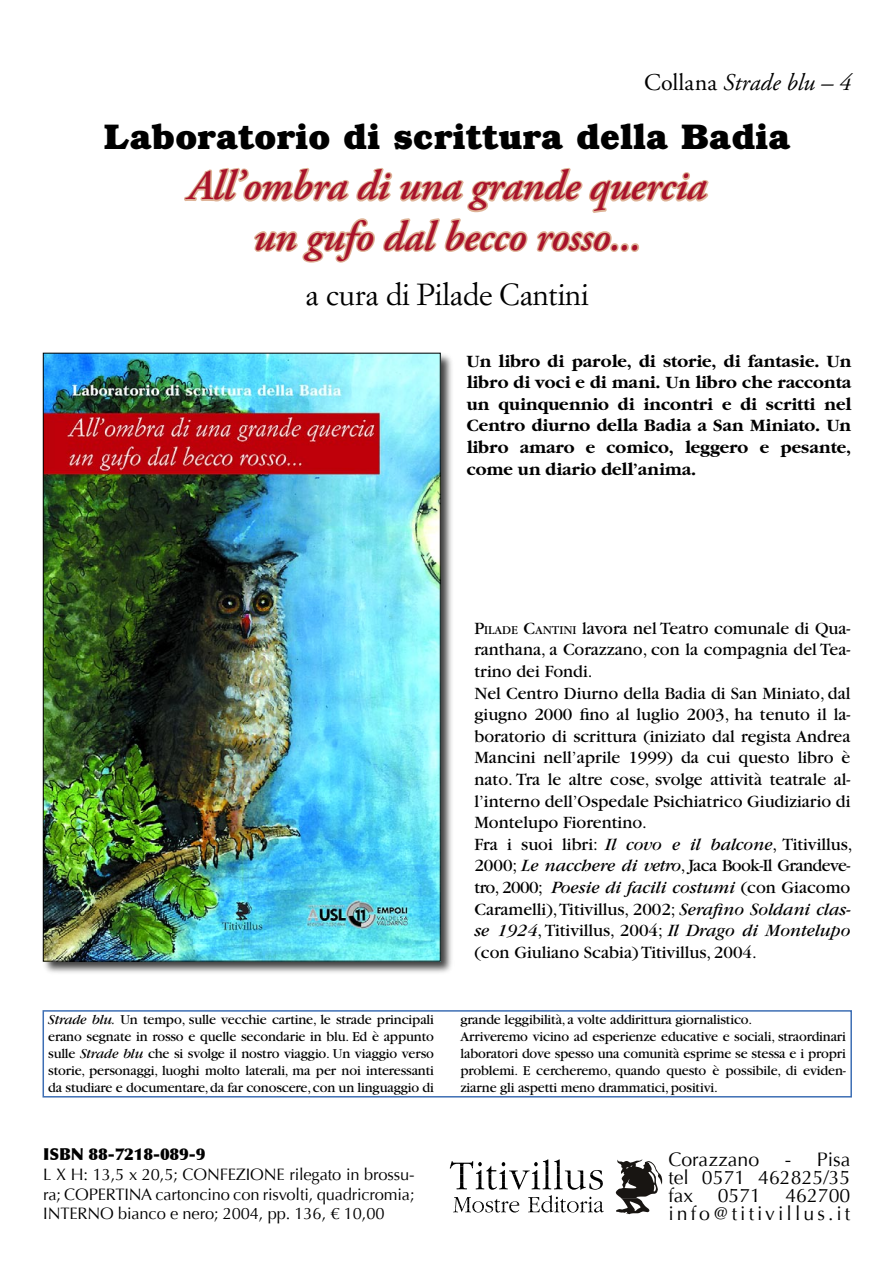
<style>
.page{position:relative;width:893px;height:1263px;background:#fff}
.page>*{position:absolute;margin:0;border:0;box-sizing:border-box;transform-origin:0 0}
.t1{font:italic 600 42px "Adobe Garamond Pro";letter-spacing:-.01em;color:#a9122a}
.t2{font:700 36px "Bookman IT Cby BT";color:#000}
.t3{font:30px "Simoncini Garamond";letter-spacing:-.01em;color:#000}
.t4{font:italic 24px "Adobe Garamond Pro";letter-spacing:.005em;color:#000}
.t5{font:19.5px "Optima";color:#000}
.t6{font:19.5px "Optima";letter-spacing:.155em;color:#000}
.t7{font:18px/21.6px "Garamond";color:#000;text-align:justify}
.Corpo_del_testo{font:700 18px/21.6px "Garamond";color:#000;text-align:justify}
.t8{font:16.5px/19.8px "Optima";letter-spacing:-.01em;color:#000;text-align:justify}
.t9{font:900 16.5px "Optima";letter-spacing:-.01em;color:#000}
.t10{font:14.25px/17.1px "Garamond";letter-spacing:-.01em;color:#000;text-align:justify}
.s1{font-style:normal}
.s2{font-size:12.6px}
.s3{font-style:italic}
</style>
<div class="page">
<svg style="left:184px;top:167px;width:525px;height:96px"></svg>
<div style="left:610px;top:243px;width:8px;height:9px;border:3px solid #deb397;border-radius:50%"></div>
<div style="left:620px;top:243px;width:9px;height:9px;border:3px solid #deb397;border-radius:50%"></div>
<div style="left:631px;top:243px;width:8px;height:9px;border:3px solid #deb397;border-radius:50%"></div>
<div style="left:41px;top:351px;width:414px;height:625px;background:#000;opacity:.75"></div>
<img style="left:45px;top:355px;width:394px;height:604px">
<div style="left:43px;top:1010px;width:809px;height:87px;border:2px solid #3d6eb4"></div>
<svg style="left:616px;top:1159px;width:46px;height:55px"></svg>
<svg style="left:450px;top:1159px;width:154px;height:53px"></svg>
<p class="t4" style="left:644px;top:68px;width:209px"><span class="s1">Collana</span> Strade blu – 4</p>
<p class="t2" style="left:104px;top:114px;width:688px">Laboratorio di scrittura della Badia</p>
<p class="t1" style="left:188px;top:162px;width:520px">All’ombra di una grande quercia</p>
<p class="t1" style="left:253px;top:212px;width:390px">un gufo dal becco rosso...</p>
<p class="t3" style="left:306px;top:276px;width:285px">a cura di Pilade Cantini</p>
<p class="Corpo_del_testo" style="left:467px;top:350px;width:386px">Un libro di parole, di storie, di fantasie. Un libro di voci e di mani. Un libro che racconta un quinquennio di incontri e di scritti nel Centro diurno della Badia a San Miniato. Un libro amaro e comico, leggero e pesante, come un diario dell’anima.</p>
<p class="t7" style="left:474px;top:617px;width:377px">P<span class="s2">ILADE</span> C<span class="s2">ANTINI</span> lavora nel Teatro comunale di Qua&shy;ranthana, a Corazzano, con la compagnia del Tea&shy;trino dei Fondi.</p>
<p class="t7" style="left:474px;top:682px;width:378px">Nel Centro Diurno della Badia di San Miniato, dal giugno 2000 fino al luglio 2003, ha tenuto il la&shy;boratorio di scrittura (iniziato dal regista Andrea Mancini nell’aprile 1999) da cui questo libro è nato. Tra le altre cose, svolge attività teatrale al&shy;l’interno dell’Ospedale Psichiatrico Giudiziario di Montelupo Fiorentino.</p>
<p class="t7" style="left:474px;top:833px;width:380px;text-align:left">Fra i suoi libri: <span class="s3">Il covo e il balcone</span>, Titivillus, 2000; <span class="s3">Le nacchere di vetro</span>, Jaca Book-Il Grandeve&shy;tro, 2000; <span class="s3">Poesie di facili costumi</span> (con Giacomo Caramelli), Titivillus, 2002; <span class="s3">Serafino Soldani clas&shy;se 1924</span>, Titivillus, 2004; <span class="s3">Il Drago di Montelupo </span>(con Giuliano Scabia) Titivillus, 2004.</p>
<p class="t10" style="left:48px;top:1011px;width:387px"><span class="s3">Strade blu.</span> Un tempo, sulle vecchie cartine, le strade principali erano segnate in rosso e quelle secondarie in blu. Ed è appunto sulle <span class="s3">Strade blu</span> che si svolge il nostro viaggio. Un viaggio verso storie, personaggi, luoghi molto laterali, ma per noi interessanti da studiare e documentare, da far conoscere, con un linguaggio di</p>
<p class="t10" style="left:460px;top:1011px;width:293px">grande leggibilità, a volte addirittura giornalistico.</p>
<p class="t10" style="left:460px;top:1028px;width:387px">Arriveremo vicino ad esperienze educative e sociali, straordinari laboratori dove spesso una comunità esprime se stessa e i propri problemi. E cercheremo, quando questo è possibile, di eviden&shy;ziarne gli aspetti meno drammatici, positivi.</p>
<p class="t9" style="left:43px;top:1144px;width:164px">ISBN 88-7218-089-9</p>
<p class="t8" style="left:43px;top:1164px;width:373px">L X H: 13,5 x 20,5; CONFEZIONE rilegato in brossu&shy;ra; COPERTINA cartoncino con risvolti, quadricromia; INTERNO bianco e nero; 2004, pp. 136, € 10,00</p>
<p class="t5" style="left:668px;top:1148px;width:92px">Corazzano</p>
<p class="t5" style="left:785px;top:1148px;width:67px">- Pisa</p>
<p class="t5" style="left:668px;top:1166px;width:183px">tel 0571 462825/35</p>
<p class="t5" style="left:668px;top:1184px;width:183px">fax 0571 462700</p>
<p class="t6" style="left:668px;top:1202px;width:183px">info@titivillus.it</p>
</div>
